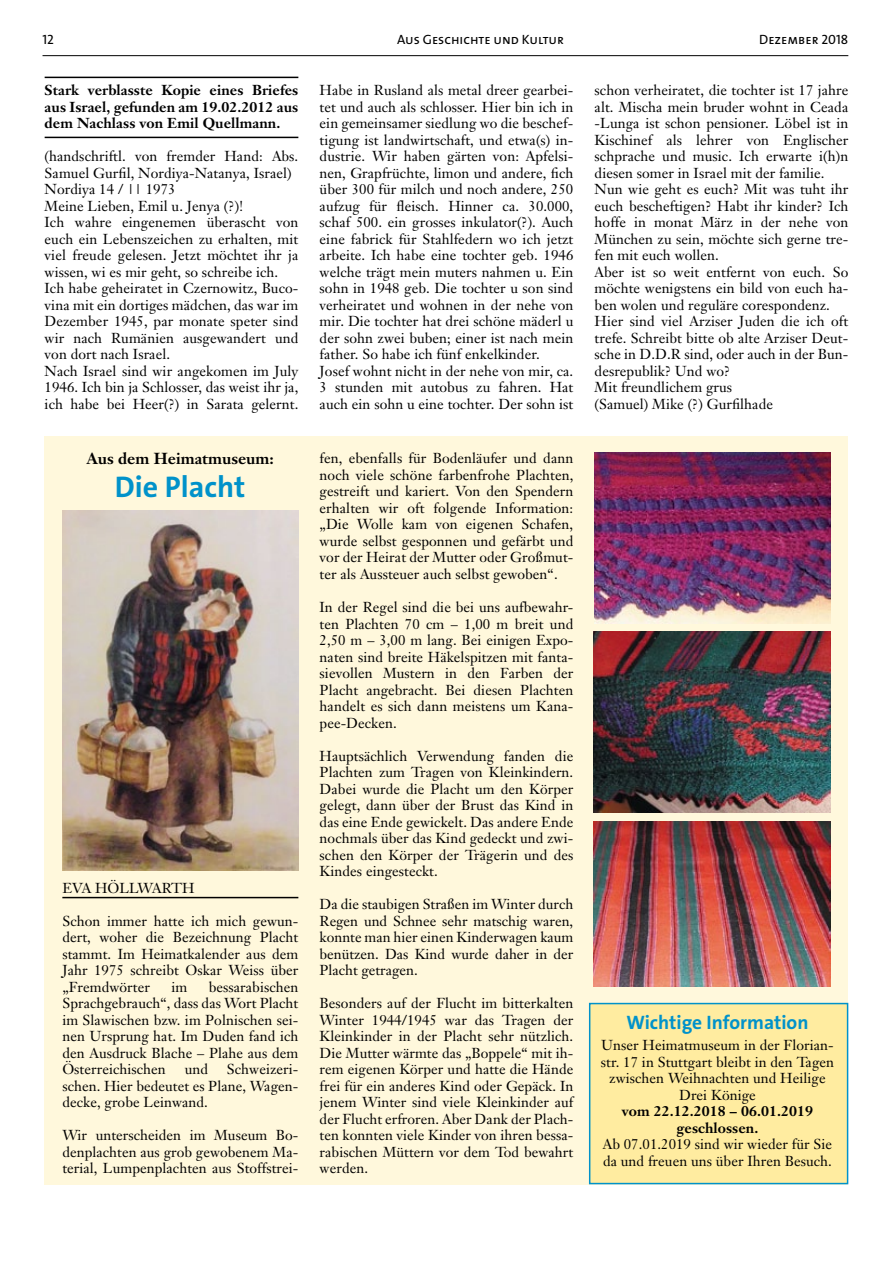
<style>
.page{position:relative;width:893px;height:1263px;background:#fff}
.page>*{position:absolute;margin:0;border:0;box-sizing:border-box;transform-origin:0 0}
.t1{font:700 30px "The Sans B7";color:#0092ca}
.t2{font:700 19.5px "The Sans B7";color:#0092ca}
.t3{font:700 15.75px "Janson Text";color:#000}
.t4{font:14.25px/16.5px "Janson Text";letter-spacing:.005em;color:#000;text-align:justify}
.t5{font:700 14.25px/16.5px "Janson Text";letter-spacing:.005em;color:#000;text-align:justify}
.t6{font:13.5px "The Sans Caps";color:#000}
</style>
<div class="page">
<hr style="left:43px;top:55px;width:805px;height:1px;background:#000">
<div style="left:45px;top:436px;width:803px;height:748px;background:#fff8dc"></div>
<hr style="left:45px;top:77px;width:253px;height:1px;background:#000">
<hr style="left:45px;top:137px;width:253px;height:1px;background:#000">
<img style="left:595px;top:452px;width:236px;height:171px">
<img style="left:593px;top:632px;width:238px;height:180px">
<img style="left:593px;top:822px;width:238px;height:165px">
<img style="left:62px;top:510px;width:236px;height:361px">
<hr style="left:62px;top:897px;width:236px;height:1px;background:#000">
<div style="left:589px;top:1003px;width:259px;height:181px;background:#ffeca0;border:2px solid #0092ca"></div>
<p class="t6" style="left:43px;top:28px;width:13px">12</p>
<p class="t6" style="left:397px;top:28px;width:169px">Aus Geschichte und Kultur</p>
<p class="t6" style="left:759px;top:28px;width:91px">Dezember 2018</p>
<p class="t5" style="left:45px;top:82px;width:255px">Stark verblasste Kopie eines Briefes aus Israel, gefunden am 19.02.2012 aus dem Nachlass von Emil Quellmann.</p>
<p class="t4" style="left:45px;top:148px;width:255px;text-align:left">(handschriftl. von fremder Hand: Abs.<br>Samuel Gurfil, Nordiya-Natanya, Israel)<br>Nordiya 14 / || 1973<br>Meine Lieben, Emil u. Jenya (?)!<br>Ich wahre eingenemen überascht von euch ein Lebenszeichen zu erhalten, mit viel freude gelesen. Jetzt möchtet ihr ja wissen, wi es mir geht, so schreibe ich.<br>Ich habe geheiratet in Czernowitz, Buco&shy;vina mit ein dortiges mädchen, das war im Dezember 1945, par monate speter sind wir nach Rumänien ausgewandert und von dort nach Israel.<br>Nach Israel sind wir angekomen im July 1946. Ich bin ja Schlosser, das weist ihr ja, ich habe bei Heer(?) in Sarata gelernt.</p>
<p class="t3" style="left:87px;top:448px;width:189px">Aus dem Heimatmuseum:</p>
<h1 class="t1" style="left:115px;top:471px;width:132px">Die Placht</h1>
<p class="t4" style="left:62px;top:879px;width:88px">Eva Höllwarth</p>
<p class="t4" style="left:62px;top:912px;width:238px">Schon immer hatte ich mich gewun&shy;dert, woher die Bezeichnung Placht stammt. Im Heimatkalender aus dem Jahr 1975 schreibt Oskar Weiss über „Fremdwörter</p>
<p class="t4" style="left:62px;top:978px;width:238px;text-indent:146px">bessarabischen Sprachgebrauch“, dass das Wort Placht im Slawischen bzw. im Polnischen sei&shy;nen Ursprung hat. Im Duden fand ich den Ausdruck Blache – Plahe aus dem Österreichischen</p>
<p class="t4" style="left:171px;top:978px;width:17px">im</p>
<p class="t4" style="left:62px;top:1061px;width:237px;text-indent:165px">Schweizeri&shy;schen. Hier bedeutet es Plane, Wagen&shy;decke, grobe Leinwand.</p>
<p class="t4" style="left:62px;top:1127px;width:237px">Wir unterscheiden im Museum Bo&shy;denplachten aus grob gewobenem Ma&shy;terial, Lumpenplachten aus Stoffstrei-</p>
<p class="t4" style="left:185px;top:1061px;width:25px">und</p>
<p class="t4" style="left:320px;top:82px;width:255px;text-align:left">Habe in Rusland als metal dreer gearbei&shy;tet und auch als schlosser. Hier bin ich in ein gemeinsamer siedlung wo die beschef&shy;tigung ist landwirtschaft, und etwa(s) in&shy;dustrie. Wir haben gärten von: Apfelsi&shy;nen, Grapfrüchte, limon und andere, fich über 300 für milch und noch andere, 250 aufzug für fleisch. Hinner ca. 30.000, schaf 500. ein grosses inkulator(?). Auch eine fabrick für Stahlfedern wo ich jetzt arbeite. Ich habe eine tochter geb. 1946 welche trägt mein muters nahmen u. Ein sohn in 1948 geb. Die tochter u son sind verheiratet und wohnen in der nehe von mir. Die tochter hat drei schöne mäderl u der sohn zwei buben; einer ist nach mein father. So habe ich fünf enkelkinder.<br>Josef wohnt nicht in der nehe von mir, ca.<br>3 stunden mit autobus zu fahren. Hat auch ein sohn u eine tochter. Der sohn ist</p>
<p class="t4" style="left:595px;top:82px;width:255px;text-align:left">schon verheiratet, die tochter ist 17 jahre alt. Mischa mein bruder wohnt in Ceada -Lunga ist schon pensioner. Löbel ist in Kischinef als lehrer von Englischer schprache und music. Ich erwarte i(h)n diesen somer in Israel mit der familie.<br>Nun wie geht es euch? Mit was tuht ihr euch bescheftigen? Habt ihr kinder? Ich hoffe in monat März in der nehe von München zu sein, möchte sich gerne tre&shy;fen mit euch wollen.<br>Aber ist so weit entfernt von euch. So möchte wenigstens ein bild von euch ha&shy;ben wolen und reguläre corespondenz.<br>Hier sind viel Arziser Juden die ich oft trefe. Schreibt bitte ob alte Arziser Deut&shy;sche in D.D.R sind, oder auch in der Bun&shy;desrepublik? Und wo?<br>Mit freundlichem grus<br>(Samuel) Mike (?) Gurfilhade</p>
<p class="t4" style="left:320px;top:450px;width:255px">fen, ebenfalls für Bodenläufer und dann noch viele schöne farbenfrohe Plachten, gestreift und kariert. Von den Spendern erhalten wir oft folgende Information: „Die Wolle kam von eigenen Schafen, wurde selbst gesponnen und gefärbt und vor der Heirat der Mutter oder Großmut&shy;ter als Aussteuer auch selbst gewoben“.</p>
<p class="t4" style="left:320px;top:599px;width:255px">In der Regel sind die bei uns aufbewahr&shy;ten Plachten 70 cm – 1,00 m breit und 2,50 m – 3,00 m lang. Bei einigen Expo&shy;naten sind breite Häkelspitzen mit fanta&shy;sievollen Mustern in den Farben der Placht angebracht. Bei diesen Plachten handelt es sich dann meistens um Kana&shy;pee-Decken.</p>
<p class="t4" style="left:320px;top:747px;width:255px">Hauptsächlich Verwendung fanden die Plachten zum Tragen von Kleinkindern.<br>Dabei wurde die Placht um den Körper gelegt, dann über der Brust das Kind in das eine Ende gewickelt. Das andere Ende nochmals über das Kind gedeckt und zwi&shy;schen den Körper der Trägerin und des Kindes eingesteckt.</p>
<p class="t4" style="left:320px;top:896px;width:255px">Da die staubigen Straßen im Winter durch Regen und Schnee sehr matschig waren, konnte man hier einen Kinderwagen kaum benützen. Das Kind wurde daher in der Placht getragen.</p>
<p class="t4" style="left:320px;top:995px;width:255px">Besonders auf der Flucht im bitterkalten Winter 1944/1945 war das Tragen der Kleinkinder in der Placht sehr nützlich.<br>Die Mutter wärmte das „Boppele“ mit ih&shy;rem eigenen Körper und hatte die Hände frei für ein anderes Kind oder Gepäck. In jenem Winter sind viele Kleinkinder auf der Flucht erfroren. Aber Dank der Plach&shy;ten konnten viele Kinder von ihren bessa&shy;rabischen Müttern vor dem Tod bewahrt werden.</p>
<h2 class="t2" style="left:626px;top:1012px;width:184px">Wichtige Information</h2>
<p class="t4" style="left:601px;top:1037px;width:235px;text-align:center">Unser Heimatmuseum in der Florian&shy;str. 17 in Stuttgart bleibt in den Tagen zwischen Weihnachten und Heilige<br>Drei Könige</p>
<p class="t5" style="left:622px;top:1103px;width:193px;text-align:center">vom 22.12.2018 – 06.01.2019 geschlossen.</p>
<p class="t4" style="left:603px;top:1136px;width:231px">Ab 07.01.2019 sind wir wieder für Sie da und freuen uns über Ihren Besuch.</p>
</div>
